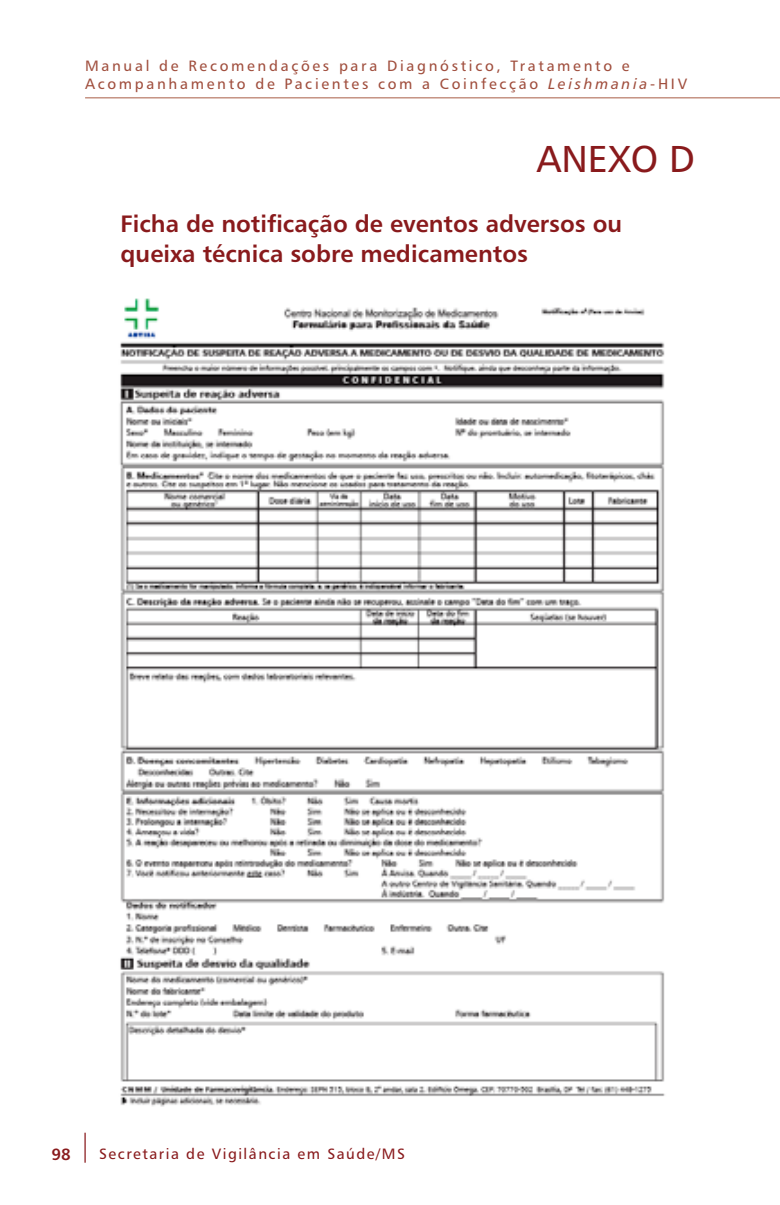
<style>
.page{position:relative;width:780px;height:1205px;background:#fff}
.page>*{position:absolute;margin:0;border:0;box-sizing:border-box;transform-origin:0 0}
.t1{font:37.5px "Humanist 777 BT Roman B";color:#891a1c}
.t2{font:23.75px/30px "Humanist 777 BT Bold B";color:#891a1c}
.t3{font:16.25px "Humanist 777 BT Bold B";color:#891a1c}
.t4{font:15px/18px "Humanist 777 BT Roman B";letter-spacing:.18em;color:#a04e3d}
.t5{font:15px "Humanist 777 BT Roman B";letter-spacing:.1em;color:#891a1c}
.s1{font-family:"Humanist 777 BT Italic B"}
</style>
<div class="page">
<hr style="left:84px;top:1132px;width:2px;height:30px;background:#891a1c">
<hr style="left:85px;top:97px;width:695px;height:1px;background:#ba7d6b">
<img style="left:120px;top:298px;width:545px;height:809px">
<p class="t4" style="left:85px;top:57px;width:603px">Manual de Recomendações para Diagnóstico, Tratamento e<br>Acompanhamento de Pacientes com a Coinfecção <span class="s1">Leishmania</span>-HIV</p>
<h1 class="t1" style="left:536px;top:135px;width:160px">ANEXO D</h1>
<h2 class="t2" style="left:120px;top:208px;width:503px">Ficha de notificação de eventos adversos ou queixa técnica sobre medicamentos</h2>
<p class="t3" style="left:52px;top:1144px;width:21px">98</p>
<p class="t5" style="left:99px;top:1144px;width:307px">Secretaria de Vigilância em Saúde/MS</p>
</div>
